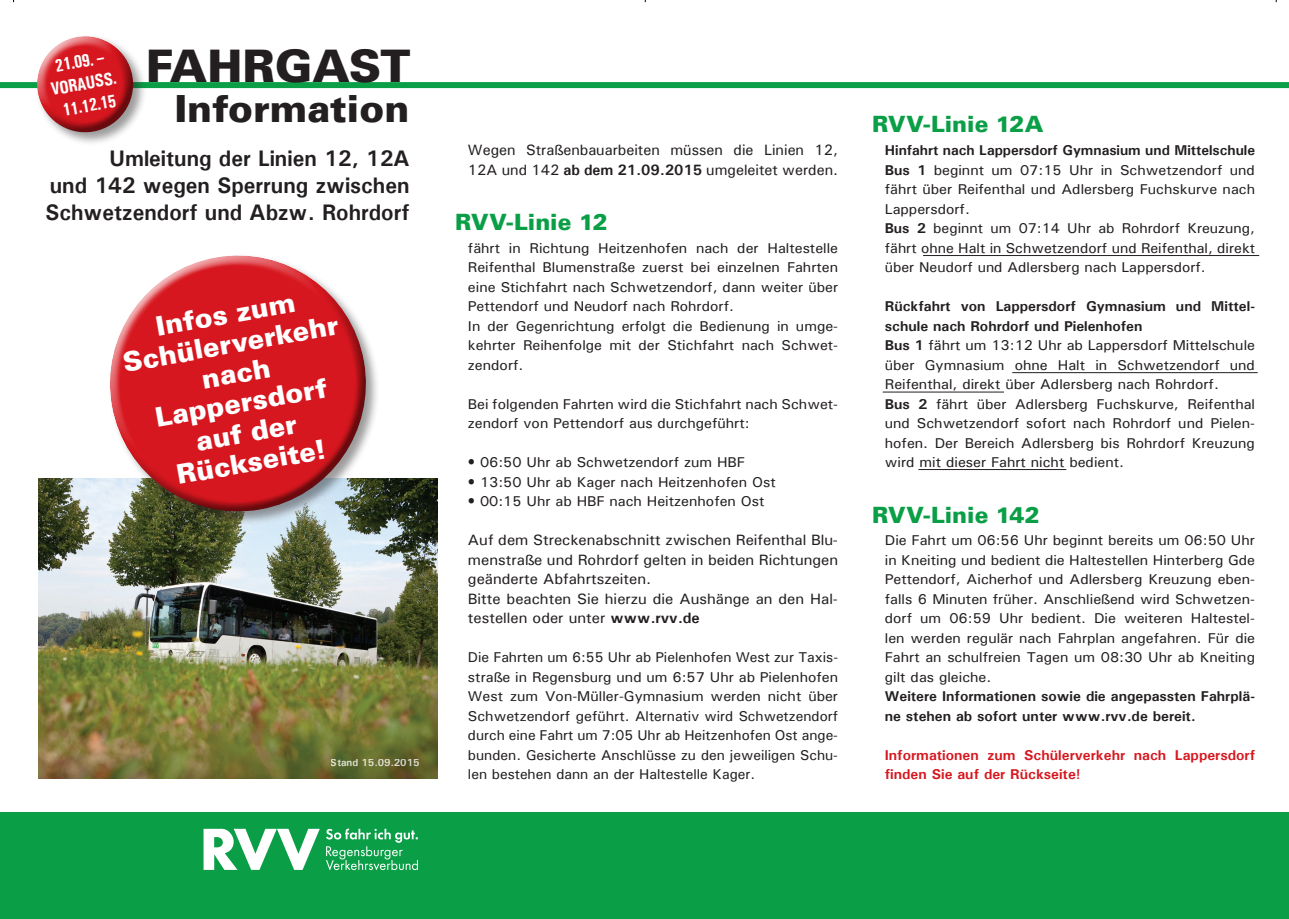
<style>
.page{position:relative;width:1289px;height:919px;background:#fff}
.page>*{position:absolute;margin:0;border:0;box-sizing:border-box;transform-origin:0 0}
.t1{font:900 45px "Univers LT";color:#231f20}
.t2{font:900 37.5px "Univers LT";color:#231f20}
.t3{font:900 27px/30px "Univers LT";color:#fff;text-align:center}
.t4{font:700 22.5px/27px "Univers";color:#231f20;text-align:justify}
.t5{font:900 22.5px "Univers LT";letter-spacing:-.005em;color:#0a9f46}
.t6{font:700 18px/22.5px "Univers Condensed";color:#fff;text-align:center}
.t7{font:500 15px/19.5px "Univers";color:#231f20}
.t8{font:500 14.25px/19.5px "Univers";color:#231f20}
.t9{font:700 14.25px/19.5px "Univers";color:#231f20}
.t10{font:700 14.25px/19.5px "Univers";color:#d7171f}
.t11{font:700 10.5px "Univers";color:#fff}
.s1{font-weight:700}
.s2{font-size:15px}
</style>
<div class="page">
<img style="left:38px;top:478px;width:399px;height:300px">
<div style="left:0;top:82px;width:1288px;height:6px;background:#0a9f46"></div>
<div style="left:35px;top:34px;width:112px;height:113px;background:#231f20;opacity:.45"></div>
<svg style="left:27px;top:34px;width:115px;height:108px"></svg>
<div style="left:0;top:812px;width:1288px;height:106px;background:#0a9f46"></div>
<svg style="left:172px;top:255px;width:137px;height:19px"></svg>
<svg style="left:101px;top:274px;width:286px;height:259px;background:#cb5053"></svg>
<svg style="left:326px;top:828px;width:92px;height:42px"></svg>
<svg style="left:203px;top:828px;width:117px;height:41px"></svg>
<hr style="left:882px;top:391px;width:121px;height:1px;background:#231f20">
<hr style="left:1012px;top:372px;width:245px;height:1px;background:#231f20">
<hr style="left:918px;top:469px;width:148px;height:1px;background:#231f20">
<hr style="left:923px;top:255px;width:336px;height:1px;background:#231f20">
<h1 class="t1" style="left:146px;top:38px;width:266px">FAHRGAST</h1>
<h2 class="t2" style="left:175px;top:85px;width:236px">Information</h2>
<h3 class="t4" style="left:45px;top:144px;width:365px;text-indent:64px">Umleitung der Linien 12, 12A und 142 wegen Sperrung zwischen Schwetzendorf und Abzw. Rohrdorf</h3>
<p class="t6" style="left:45px;top:56px;width:67px;rotate:-10deg">21.09. –<br>VORAUSS.<br>11.12.15</p>
<h3 class="t3" style="left:115px;top:318px;width:220px;rotate:-10deg">Infos zum<br>Schülerverkehr nach<br>Lappersdorf auf der<br>Rückseite!</h3>
<p class="t11" style="left:331px;top:756px;width:90px">Stand 15.09.2015</p>
<p class="t7" style="left:468px;top:140px;width:372px">Wegen Straßenbauarbeiten müssen die Linien 12,<br>12A und 142 <span class="s1">ab dem 21.09.2015</span> umgeleitet werden.</p>
<h3 class="t5" style="left:455px;top:208px;width:154px">RVV-Linie 12</h3>
<p class="t8" style="left:468px;top:237px;width:372px">fährt in Richtung Heitzenhofen nach der Haltestelle Reifenthal Blumenstraße zuerst bei einzelnen Fahrten eine Stichfahrt nach Schwetzendorf, dann weiter über Pettendorf und Neudorf nach Rohrdorf.<br>In der Gegenrichtung erfolgt die Bedienung in umge&shy;kehrter Reihenfolge mit der Stichfahrt nach Schwet&shy;zendorf.</p>
<p class="t8" style="left:468px;top:393px;width:371px">Bei folgenden Fahrten wird die Stichfahrt nach Schwet&shy;zendorf von Pettendorf aus durchgeführt:</p>
<p class="t8" style="left:468px;top:452px;width:278px"><span class="s2">•</span> 06:50 Uhr ab Schwetzendorf zum HBF</p>
<p class="t8" style="left:468px;top:471px;width:309px"><span class="s2">•</span> 13:50 Uhr ab Kager nach Heitzenhofen Ost</p>
<p class="t8" style="left:468px;top:491px;width:298px"><span class="s2">•</span> 00:15 Uhr ab HBF nach Heitzenhofen Ost</p>
<p class="t7" style="left:468px;top:530px;width:372px">Auf dem Streckenabschnitt zwischen Reifenthal Blu&shy;menstraße und Rohrdorf gelten in beiden Richtungen geänderte Abfahrtszeiten.<br>Bitte beachten Sie hierzu die Aushänge an den Hal&shy;testellen oder unter <span class="s1">www.rvv.de</span></p>
<p class="t8" style="left:468px;top:647px;width:372px;text-align:justify">Die Fahrten um 6:55 Uhr ab Pielenhofen West zur Taxis&shy;straße in Regensburg und um 6:57 Uhr ab Pielenhofen West zum Von-Müller-Gymnasium werden nicht über Schwetzendorf geführt. Alternativ wird Schwetzendorf durch eine Fahrt um 7:05 Uhr ab Heitzenhofen Ost ange&shy;bunden. Gesicherte Anschlüsse zu den jeweiligen Schu&shy;len bestehen dann an der Haltestelle Kager.</p>
<h3 class="t5" style="left:872px;top:110px;width:173px">RVV-Linie 12A</h3>
<p class="t8" style="left:884px;top:140px;width:372px"><span class="s1">Hinfahrt nach Lappersdorf Gymnasium und Mittelschule Bus 1</span> beginnt um 07:15 Uhr in Schwetzendorf und fährt über Reifenthal und Adlersberg Fuchskurve nach Lappersdorf.<br><span class="s1">Bus 2</span> beginnt um 07:14 Uhr ab Rohrdorf Kreuzung, fährt ohne Halt in Schwetzendorf und Reifenthal, direkt über Neudorf und Adlersberg nach Lappersdorf.</p>
<p class="t8" style="left:884px;top:296px;width:372px"><span class="s1">Rückfahrt von Lappersdorf Gymnasium und Mittel&shy;schule nach Rohrdorf und Pielenhofen<br>Bus 1</span> fährt um 13:12 Uhr ab Lappersdorf Mittelschule über Gymnasium ohne Halt in Schwetzendorf und Reifenthal, direkt über Adlersberg nach Rohrdorf.<br><span class="s1">Bus 2</span> fährt über Adlersberg Fuchskurve, Reifenthal und Schwetzendorf sofort nach Rohrdorf und Pielen&shy;hofen. Der Bereich Adlersberg bis Rohrdorf Kreuzung wird mit dieser Fahrt nicht bedient.</p>
<h3 class="t5" style="left:872px;top:500px;width:169px">RVV-Linie 142</h3>
<p class="t8" style="left:884px;top:530px;width:372px;text-align:justify">Die Fahrt um 06:56 Uhr beginnt bereits um 06:50 Uhr in Kneiting und bedient die Haltestellen Hinterberg Gde Pettendorf, Aicherhof und Adlersberg Kreuzung eben&shy;falls 6 Minuten früher. Anschließend wird Schwetzen&shy;dorf um 06:59 Uhr bedient. Die weiteren Haltestel&shy;len werden regulär nach Fahrplan angefahren. Für die Fahrt an schulfreien Tagen um 08:30 Uhr ab Kneiting gilt das gleiche.</p>
<p class="t9" style="left:884px;top:686px;width:371px">Weitere Informationen sowie die angepassten Fahrplä&shy;ne stehen ab sofort unter www.rvv.de bereit.</p>
<p class="t10" style="left:884px;top:744px;width:372px">Informationen zum Schülerverkehr nach Lappersdorf finden Sie auf der Rückseite!</p>
</div>
